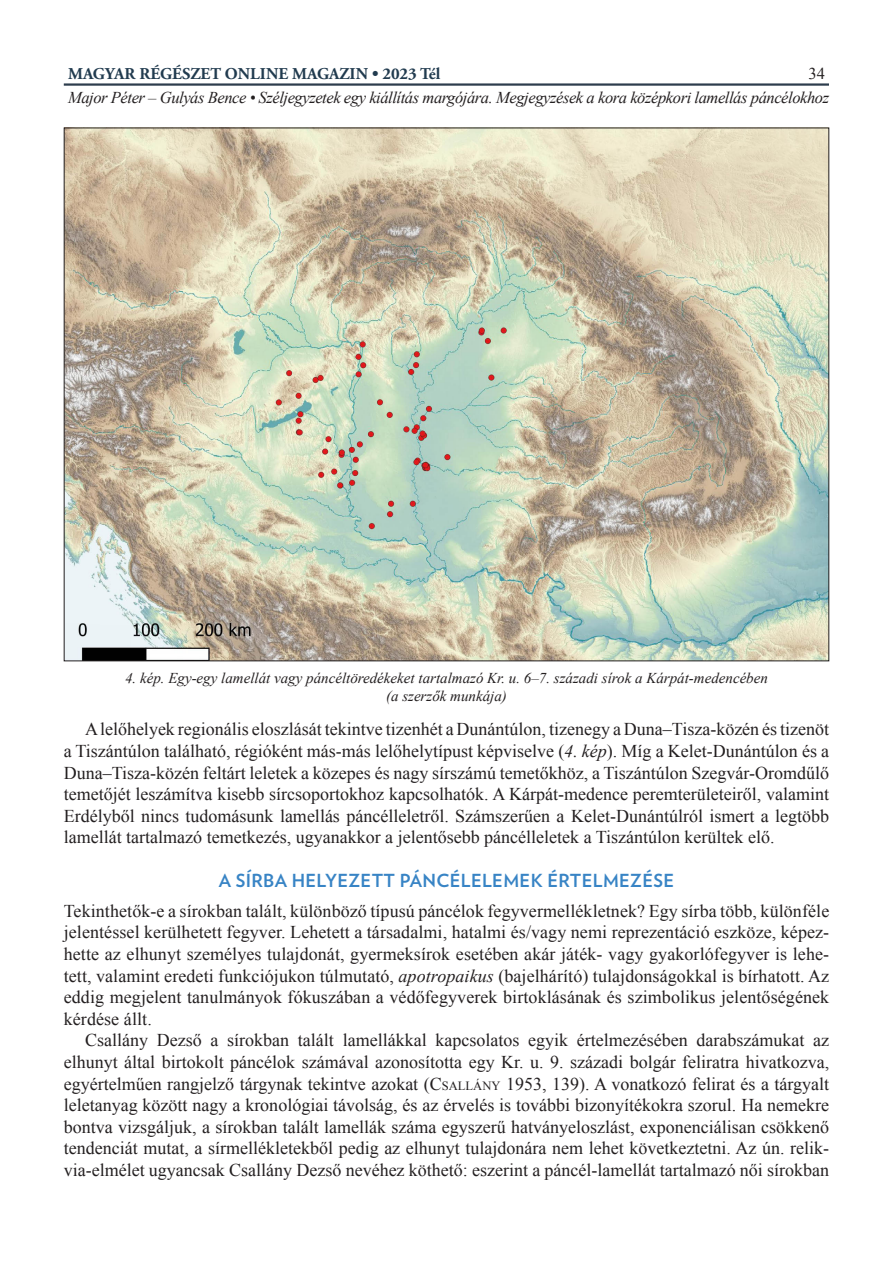
<style>
.page{position:relative;width:893px;height:1263px;background:#fff}
.page>*{position:absolute;margin:0;border:0;box-sizing:border-box;transform-origin:0 0}
.cikk_szoveg_print{font:18px/21.6px "Times New Roman";color:#231f20;text-align:justify}
.alcim{font:700 18px "Verlag";letter-spacing:.02em;color:#3884c5}
.t1{font:italic 16.5px "Times New Roman";letter-spacing:-.025em;color:#231f20}
.t2{font:700 16.5px "Adobe Garamond Pro";color:#213b4f}
.t3{font:16.5px "Times New Roman";color:#231f20}
.kepala{font:italic 15px/18px "Times New Roman";color:#231f20;text-align:center}
.s1{font-style:italic}
.s2{font-style:inherit}
.s3{font-size:12.6px}
</style>
<div class="page">
<hr style="left:64px;top:83px;width:765px;height:3px;background:#2d3d4d">
<img style="left:66px;top:130px;width:761px;height:529px">
<p class="t2" style="left:68px;top:65px;width:374px">MAGYAR RÉGÉSZET ONLINE MAGAZIN • 2023 Tél</p>
<p class="t1" style="left:68px;top:87px;width:763px">Major Péter – Gulyás Bence • Széljegyzetek egy kiállítás margójára. Megjegyzések a kora középkori lamellás páncélokhoz</p>
<p class="t3" style="left:808px;top:62px;width:18px">34</p>
<p class="kepala" style="left:125px;top:669px;width:644px">4. kép. Egy-egy lamellát vagy páncéltöredékeket tartalmazó Kr. u. 6–7. századi sírok a Kárpát-medencében (a szerzők munkája)</p>
<p class="cikk_szoveg_print" style="left:64px;top:718px;width:767px;text-indent:21px">A lelőhelyek regionális eloszlását tekintve tizenhét a Dunántúlon, tizenegy a Duna–Tisza-közén és tizenöt a Tiszántúlon található, régióként más-más lelőhelytípust képviselve (<span class="s1">4. kép</span>). Míg a Kelet-Dunántúlon és a Duna–Tisza-közén feltárt leletek a közepes és nagy sírszámú temetőkhöz, a Tiszántúlon Szegvár-Oromdűlő temetőjét leszámítva kisebb sírcsoportokhoz kapcsolhatók. A Kárpát-medence peremterületeiről, valamint Erdélyből nincs tudomásunk lamellás páncélleletről. Számszerűen a Kelet-Dunántúlról ismert a legtöbb lamellát tartalmazó temetkezés, ugyanakkor a jelentősebb páncélleletek a Tiszántúlon kerültek elő.</p>
<p class="alcim" style="left:219px;top:866px;width:457px">A SÍRBA HELYEZETT PÁNCÉLELEMEK ÉRTELMEZÉSE</p>
<p class="cikk_szoveg_print" style="left:64px;top:900px;width:767px">Tekinthetők-e a sírokban talált, különböző típusú páncélok fegyvermellékletnek? Egy sírba több, különféle jelentéssel kerülhetett fegyver. Lehetett a társadalmi, hatalmi és/vagy nemi reprezentáció eszköze, képez&shy;hette az elhunyt személyes tulajdonát, gyermeksírok esetében akár játék- vagy gyakorlófegyver is lehe&shy;tett, valamint eredeti funkciójukon túlmutató, <span class="s1">apotropaikus</span> (bajelhárító) tulajdonságokkal is bírhatott. Az eddig megjelent tanulmányok fókuszában a védőfegyverek birtoklásának és szimbolikus jelentőségének kérdése állt.</p>
<p class="cikk_szoveg_print" style="left:64px;top:1029px;width:767px;text-indent:21px">Csallány Dezső a sírokban talált lamellákkal kapcsolatos egyik értelmezésében darabszámukat az elhunyt által birtokolt páncélok számával azonosította egy Kr. u. 9. századi bolgár feliratra hivatkozva, egyértelműen rangjelző tárgynak tekintve azokat (<span class="s2">C</span><span class="s3">SALLÁNY</span> 1953, 139). A vonatkozó felirat és a tárgyalt leletanyag között nagy a kronológiai távolság, és az érvelés is további bizonyítékokra szorul. Ha nemekre bontva vizsgáljuk, a sírokban talált lamellák száma egyszerű hatványeloszlást, exponenciálisan csökkenő tendenciát mutat, a sírmellékletekből pedig az elhunyt tulajdonára nem lehet következtetni. Az ún. relik&shy;via-elmélet ugyancsak Csallány Dezső nevéhez köthető: eszerint a páncél-lamellát tartalmazó női sírokban</p>
</div>
